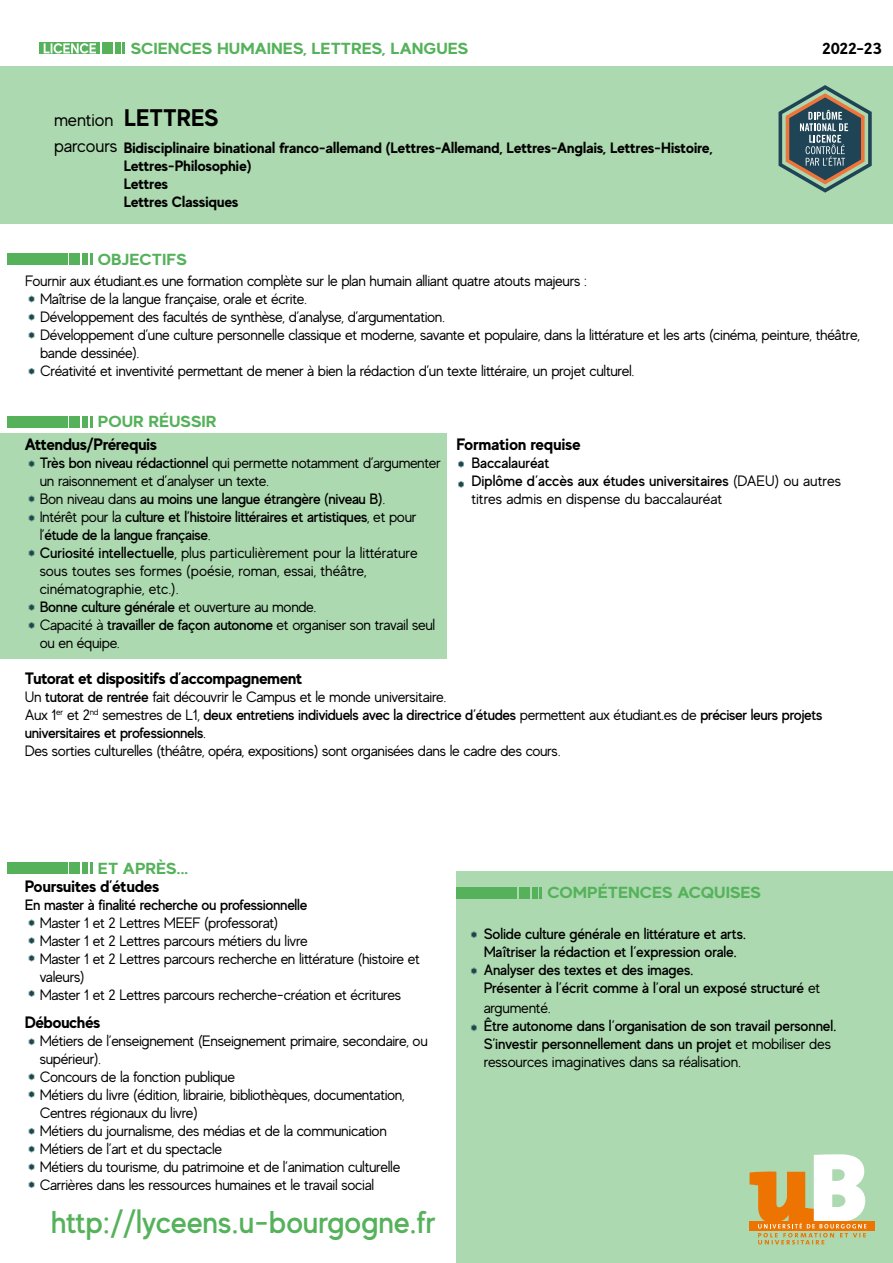
<style>
.page{position:relative;width:893px;height:1263px;background:#fff}
.page>*{position:absolute;margin:0;border:0;box-sizing:border-box;transform-origin:0 0}
.t1{font:500 31.5px "MADE Evolve Sans";letter-spacing:-.005em;color:#55b25b}
.t2{font:700 24px "MADE Evolve Sans";color:#000}
.t3{font:18px "MADE Evolve Sans";letter-spacing:-.01em;color:#000}
.t4{font:700 16.5px "MADE Evolve Sans";letter-spacing:-.01em;color:#000}
.t5{font:700 16.05px "MADE Evolve Sans";color:#55b25b;scale:1.12 1}
.t6{font:700 16.05px "MADE Evolve Sans";letter-spacing:-.04em;color:#000;scale:1.12 1}
.t7{font:15px/18px "MADE Evolve Sans";letter-spacing:-.02em;color:#000}
.t8{font:500 15px/18px "MADE Evolve Sans";letter-spacing:-.01em;color:#000}
.t9{font:700 15px/18px "MADE Evolve Sans";color:#000}
.s1{font-weight:400;font-size:18px}
.s2{font-weight:500}
.s3{font-weight:400}
</style>
<div class="page">
<div style="left:0;top:434px;width:446px;height:225px;background:#acd9af"></div>
<div style="left:0;top:66px;width:893px;height:157px;background:#acd9af"></div>
<div style="left:456px;top:870px;width:437px;height:393px;background:#acd9af"></div>
<svg style="left:778px;top:85px;width:94px;height:108px"></svg>
<svg style="left:40px;top:43px;width:60px;height:11px"></svg>
<div style="left:102px;top:43px;width:11px;height:11px;background:#55b25b"></div>
<div style="left:115px;top:43px;width:5px;height:11px;background:#55b25b"></div>
<svg style="left:123px;top:43px;width:2px;height:11px"></svg>
<svg style="left:44px;top:43px;width:52px;height:10px"></svg>
<div style="left:456px;top:887px;width:61px;height:11px;background:#55b25b"></div>
<div style="left:519px;top:887px;width:11px;height:11px;background:#55b25b"></div>
<div style="left:532px;top:887px;width:5px;height:11px;background:#55b25b"></div>
<svg style="left:539px;top:887px;width:3px;height:11px"></svg>
<div style="left:7px;top:862px;width:60px;height:12px;background:#55b25b"></div>
<div style="left:70px;top:862px;width:10px;height:12px;background:#55b25b"></div>
<div style="left:82px;top:862px;width:6px;height:12px;background:#55b25b"></div>
<svg style="left:90px;top:862px;width:3px;height:12px"></svg>
<div style="left:7px;top:416px;width:60px;height:11px;background:#55b25b"></div>
<div style="left:70px;top:416px;width:10px;height:11px;background:#55b25b"></div>
<div style="left:82px;top:416px;width:6px;height:11px;background:#55b25b"></div>
<svg style="left:90px;top:416px;width:3px;height:11px"></svg>
<div style="left:7px;top:253px;width:60px;height:12px;background:#55b25b"></div>
<div style="left:70px;top:253px;width:10px;height:12px;background:#55b25b"></div>
<div style="left:82px;top:253px;width:6px;height:12px;background:#55b25b"></div>
<svg style="left:90px;top:253px;width:3px;height:12px"></svg>
<div style="left:749px;top:1221px;width:126px;height:10px;background:#ee7402"></div>
<svg style="left:749px;top:1154px;width:117px;height:90px"></svg>
<svg style="left:29px;top:460px;width:6px;height:7px"></svg>
<svg style="left:29px;top:622px;width:6px;height:7px"></svg>
<svg style="left:29px;top:495px;width:6px;height:7px"></svg>
<svg style="left:29px;top:514px;width:6px;height:7px"></svg>
<svg style="left:29px;top:604px;width:6px;height:7px"></svg>
<svg style="left:471px;top:931px;width:6px;height:7px"></svg>
<svg style="left:471px;top:967px;width:6px;height:7px"></svg>
<svg style="left:471px;top:1024px;width:6px;height:7px"></svg>
<svg style="left:458px;top:461px;width:6px;height:7px"></svg>
<svg style="left:458px;top:481px;width:6px;height:7px"></svg>
<svg style="left:29px;top:550px;width:6px;height:7px"></svg>
<svg style="left:29px;top:296px;width:6px;height:6px"></svg>
<svg style="left:29px;top:314px;width:6px;height:7px"></svg>
<svg style="left:29px;top:332px;width:6px;height:7px"></svg>
<svg style="left:29px;top:368px;width:6px;height:7px"></svg>
<svg style="left:29px;top:919px;width:6px;height:7px"></svg>
<svg style="left:29px;top:937px;width:6px;height:7px"></svg>
<svg style="left:29px;top:955px;width:6px;height:7px"></svg>
<svg style="left:29px;top:990px;width:6px;height:7px"></svg>
<svg style="left:29px;top:1038px;width:6px;height:7px"></svg>
<svg style="left:29px;top:1073px;width:6px;height:7px"></svg>
<svg style="left:29px;top:1091px;width:6px;height:7px"></svg>
<svg style="left:29px;top:1128px;width:6px;height:7px"></svg>
<svg style="left:29px;top:1145px;width:6px;height:7px"></svg>
<svg style="left:29px;top:1163px;width:6px;height:7px"></svg>
<svg style="left:29px;top:1181px;width:6px;height:7px"></svg>
<p class="t5" style="left:131px;top:38px;width:303px">SCIENCES HUMAINES, LETTRES, LANGUES</p>
<h2 class="t2" style="left:124px;top:103px;width:96px">LETTRES</h2>
<p class="t9" style="left:124px;top:138px;width:590px;text-indent:-70px"><span class="s1">parcours</span> Bidisciplinaire binational franco-allemand (Lettres-Allemand, Lettres-Anglais, Lettres-Histoire, Lettres-Philosophie)<br>Lettres<br>Lettres Classiques</p>
<p class="t3" style="left:54px;top:109px;width:61px">mention</p>
<p class="t5" style="left:98px;top:249px;width:81px">OBJECTIFS</p>
<p class="t6" style="left:822px;top:38px;width:55px">2022-23</p>
<p class="t7" style="left:40px;top:271px;width:821px;text-indent:-15px">Fournir aux étudiant.es une formation complète sur le plan humain alliant quatre atouts majeurs :<br>Maîtrise de la langue française, orale et écrite.<br>Développement des facultés de synthèse, d’analyse, d’argumentation.<br>Développement d’une culture personnelle classique et moderne, savante et populaire, dans la littérature et les arts (cinéma, peinture, théâtre, bande dessinée).<br>Créativité et inventivité permettant de mener à bien la rédaction d’un texte littéraire, un projet culturel.</p>
<p class="t5" style="left:98px;top:411px;width:107px">POUR RÉUSSIR</p>
<p class="t4" style="left:25px;top:434px;width:134px">Attendus/Prérequis</p>
<p class="t7" style="left:40px;top:454px;width:403px"><span class="s2">Très bon niveau rédactionnel</span> qui permette notamment d’argumenter un raisonnement et d’analyser un texte.<br>Bon niveau dans <span class="s2">au moins une langue étrangère (niveau B)</span>.<br>Intérêt pour la <span class="s2">culture et l’histoire littéraires et artistiques</span>, et pour l’<span class="s2">étude de la langue française</span>.<br><span class="s2">Curiosité intellectuelle</span>, plus particulièrement pour la littérature sous toutes ses formes (poésie, roman, essai, théâtre, cinématographie, etc.).<br><span class="s2">Bonne culture générale</span> et ouverture au monde.<br>Capacité à <span class="s2">travailler de façon autonome</span> et organiser son travail seul ou en équipe.</p>
<p class="t4" style="left:456px;top:434px;width:126px">Formation requise</p>
<p class="t8" style="left:471px;top:454px;width:371px">Baccalauréat<br>Diplôme d’accès aux études universitaires <span class="s3">(DAEU) ou autres titres admis en dispense du baccalauréat</span></p>
<p class="t4" style="left:25px;top:668px;width:279px">Tutorat et dispositifs d’accompagnement</p>
<p class="t7" style="left:25px;top:687px;width:799px">Un <span class="s2">tutorat de rentrée</span> fait découvrir le Campus et le monde universitaire.<br>Aux 1<sup>er</sup> et 2<sup>nd</sup> semestres de L1, <span class="s2">deux entretiens individuels avec la directrice d’études</span> permettent aux étudiant.es de <span class="s2">préciser leurs projets universitaires et professionnels</span>.<br>Des sorties culturelles (théâtre, opéra, expositions) sont organisées dans le cadre des cours.</p>
<p class="t5" style="left:98px;top:858px;width:82px">ET APRÈS...</p>
<p class="t4" style="left:25px;top:875px;width:136px">Poursuites d’études</p>
<p class="t8" style="left:25px;top:895px;width:284px">En master à finalité recherche ou professionnelle</p>
<p class="t7" style="left:40px;top:913px;width:382px">Master 1 et 2 Lettres MEEF (professorat)<br>Master 1 et 2 Lettres parcours métiers du livre<br>Master 1 et 2 Lettres parcours recherche en littérature (histoire et valeurs)<br>Master 1 et 2 Lettres parcours recherche-création et écritures</p>
<p class="t4" style="left:25px;top:1012px;width:77px">Débouchés</p>
<p class="t7" style="left:40px;top:1032px;width:390px">Métiers de l’enseignement (Enseignement primaire, secondaire, ou supérieur).<br>Concours de la fonction publique<br>Métiers du livre (édition, librairie, bibliothèques, documentation, Centres régionaux du livre)<br>Métiers du journalisme, des médias et de la communication Métiers de l’art et du spectacle<br>Métiers du tourisme, du patrimoine et de l’animation culturelle Carrières dans les ressources humaines et le travail social</p>
<h1 class="t1" style="left:51px;top:1202px;width:386px">http://lyceens.u-bourgogne.fr</h1>
<p class="t5" style="left:547px;top:882px;width:192px">COMPÉTENCES ACQUISES</p>
<p class="t8" style="left:484px;top:925px;width:338px">Solide culture générale en littérature et arts.<br>Maîtriser la rédaction et l’expression orale.<br>Analyser des textes et des images.<br>Présenter à l’écrit comme à l’oral un exposé structuré <span class="s3">et</span></p>
<p class="t7" style="left:484px;top:998px;width:68px">argumenté.</p>
<p class="t8" style="left:484px;top:1016px;width:354px">Être autonome dans l’organisation de son travail personnel.<br>S’investir personnellement dans un projet <span class="s3">et mobiliser des ressources imaginatives dans sa réalisation.</span></p>
</div>
